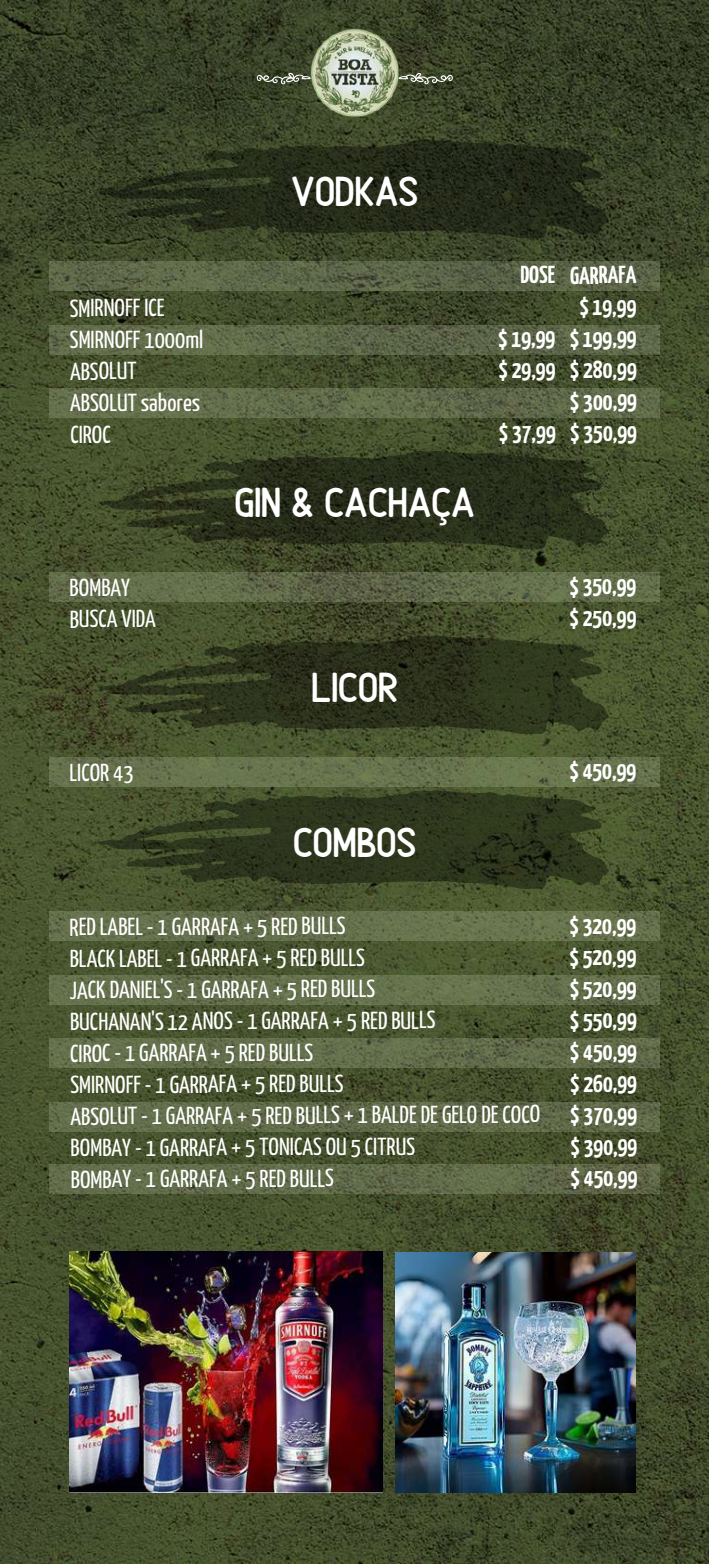
<style>
.page{position:relative;width:709px;height:1564px;background:#fff}
.page>*{position:absolute;margin:0;border:0;box-sizing:border-box;transform-origin:0 0}
.t1{font:42px "Alaska";color:#fff}
.t2{font:24.5px/31.5px "Yanone Kaffeesatz";letter-spacing:-.005em;color:#fff}
.t3{font:700 24.5px/31.5px "Yanone Kaffeesatz";letter-spacing:-.005em;color:#fff}
</style>
<div class="page">
<img style="left:0;top:0;width:709px;height:1563px">
<svg style="left:257px;top:73px;width:196px;height:11px"></svg>
<img style="left:310px;top:29px;width:88px;height:88px">
<svg style="left:100px;top:139px;width:509px;height:100px;background:#2a311c"></svg>
<svg style="left:100px;top:450px;width:509px;height:100px;background:#30381f"></svg>
<svg style="left:100px;top:635px;width:509px;height:100px;background:#343b20"></svg>
<svg style="left:100px;top:789px;width:509px;height:100px;background:#353e22"></svg>
<svg style="left:49px;top:261px;width:611px;height:30px;background:#5b6447"></svg>
<svg style="left:49px;top:572px;width:611px;height:29px;background:#606949"></svg>
<svg style="left:49px;top:756px;width:611px;height:30px;background:#66724c"></svg>
<svg style="left:49px;top:911px;width:611px;height:30px;background:#65704c"></svg>
<svg style="left:49px;top:974px;width:611px;height:30px;background:#636d4a"></svg>
<svg style="left:49px;top:1038px;width:611px;height:30px;background:#626b4a"></svg>
<svg style="left:49px;top:1102px;width:611px;height:29px;background:#606949"></svg>
<svg style="left:49px;top:1164px;width:611px;height:29px;background:#606949"></svg>
<svg style="left:49px;top:325px;width:611px;height:29px;background:#5d6748"></svg>
<svg style="left:49px;top:388px;width:611px;height:30px;background:#606a49"></svg>
<img style="left:395px;top:1251px;width:240px;height:241px">
<img style="left:69px;top:1251px;width:313px;height:241px">
<h1 class="t1" style="left:291px;top:159px;width:129px">VODKAS</h1>
<p class="t2" style="left:70px;top:294px;width:135px">SMIRNOFF ICE<br>SMIRNOFF 1000ml<br>ABSOLUT<br>ABSOLUT sabores<br>CIROC</p>
<p class="t2" style="left:70px;top:573px;width:88px">BOMBAY<br>BUSCA VIDA</p>
<p class="t2" style="left:70px;top:758px;width:66px">LICOR 43</p>
<h1 class="t1" style="left:234px;top:470px;width:242px">GIN &amp; CACHAÇA</h1>
<h1 class="t1" style="left:312px;top:655px;width:88px">LICOR</h1>
<h1 class="t1" style="left:293px;top:809px;width:125px">COMBOS</h1>
<p class="t3" style="left:520px;top:261px;width:36px">DOSE</p>
<p class="t3" style="left:498px;top:324px;width:59px">$ 19,99 $ 29,99</p>
<p class="t3" style="left:499px;top:418px;width:59px">$ 37,99</p>
<p class="t3" style="left:569px;top:261px;width:69px;text-align:center">GARRAFA $ 19,99 $ 199,99 $ 280,99 $ 300,99 $ 350,99</p>
<p class="t3" style="left:569px;top:572px;width:69px">$ 350,99 $ 250,99</p>
<p class="t3" style="left:569px;top:757px;width:69px">$ 450,99</p>
<p class="t2" style="left:70px;top:912px;width:472px">RED LABEL - 1 GARRAFA + 5 RED BULLS<br>BLACK LABEL - 1 GARRAFA + 5 RED BULLS<br>JACK DANIEL'S - 1 GARRAFA + 5 RED BULLS<br>BUCHANAN'S 12 ANOS - 1 GARRAFA + 5 RED BULLS<br>CIROC - 1 GARRAFA + 5 RED BULLS<br>SMIRNOFF - 1 GARRAFA + 5 RED BULLS<br>ABSOLUT - 1 GARRAFA + 5 RED BULLS + 1 BALDE DE GELO DE COCO BOMBAY - 1 GARRAFA + 5 TONICAS OU 5 CITRUS<br>BOMBAY - 1 GARRAFA + 5 RED BULLS</p>
<p class="t3" style="left:569px;top:911px;width:70px;text-align:justify">$ 320,99 $ 520,99 $ 520,99 $ 550,99 $ 450,99 $ 260,99 $ 370,99 $ 390,99 $ 450,99</p>
</div>
